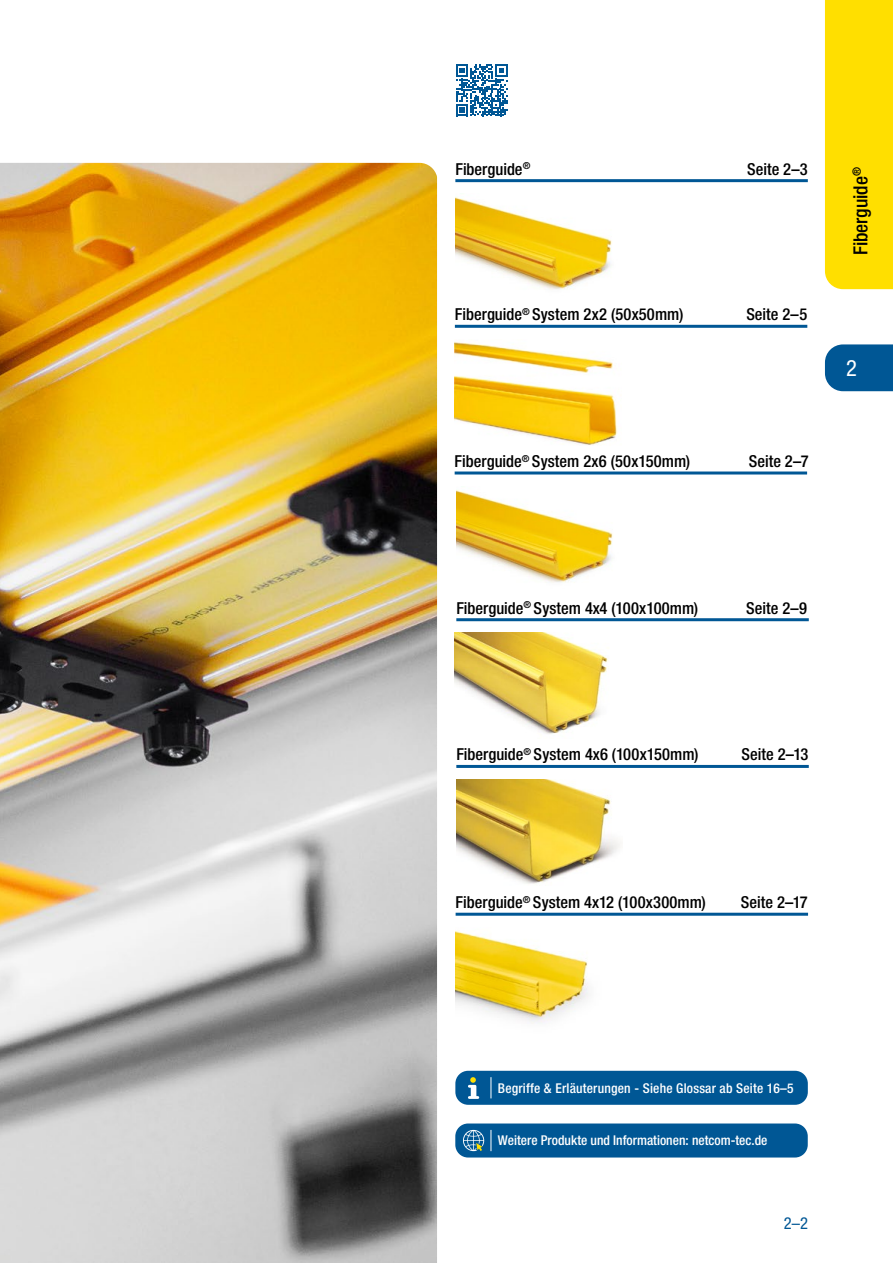
<style>
.page{position:relative;width:893px;height:1263px;background:#fff}
.page>*{position:absolute;margin:0;border:0;box-sizing:border-box;transform-origin:0 0}
.t1{font:condensed 22.5px "Helvetica Neue LT Std";color:#fff}
.t2{font:500 condensed 19.5px "Helvetica Neue LT Std";letter-spacing:-.005em;color:#000}
.t3{font:500 condensed 16.5px "Helvetica Neue LT Std";color:#000}
.t4{font:condensed 16.5px "Helvetica Neue LT Std";color:#005795}
.t5{font:500 condensed 13.5px "Helvetica Neue LT Std";letter-spacing:.01em;color:#fff}
</style>
<div class="page">
<div style="left:825px;top:0;width:68px;height:289px;background:#ffdf00"></div>
<div style="left:825px;top:344px;width:68px;height:47px;background:#005795"></div>
<hr style="left:455px;top:179px;width:353px;height:3px;background:#005795">
<img style="left:455px;top:197px;width:157px;height:93px">
<hr style="left:455px;top:325px;width:352px;height:3px;background:#005795">
<img style="left:455px;top:342px;width:163px;height:103px">
<img style="left:456px;top:490px;width:157px;height:93px">
<hr style="left:455px;top:471px;width:352px;height:3px;background:#005795">
<img style="left:455px;top:633px;width:153px;height:101px">
<hr style="left:456px;top:618px;width:353px;height:3px;background:#005795">
<img style="left:456px;top:779px;width:164px;height:105px">
<hr style="left:456px;top:765px;width:353px;height:3px;background:#005795">
<img style="left:455px;top:931px;width:133px;height:93px">
<hr style="left:456px;top:913px;width:352px;height:3px;background:#005795">
<svg style="left:456px;top:64px;width:52px;height:52px"></svg>
<div style="left:455px;top:1123px;width:353px;height:34px;background:#005795;border-radius:13px"></div>
<svg style="left:491px;top:1130px;width:1px;height:21px"></svg>
<svg style="left:463px;top:1130px;width:21px;height:21px"></svg>
<div style="left:455px;top:1071px;width:353px;height:34px;background:#005795;border-radius:13px"></div>
<svg style="left:468px;top:1077px;width:11px;height:22px"></svg>
<svg style="left:491px;top:1077px;width:1px;height:21px"></svg>
<img style="left:0;top:163px;width:437px;height:1100px">
<p class="t3" style="left:455px;top:159px;width:77px">Fiberguide<sup>®</sup></p>
<p class="t3" style="left:747px;top:159px;width:62px">Seite 2–3</p>
<p class="t3" style="left:455px;top:305px;width:230px">Fiberguide<sup>®</sup> System 2x2 (50x50mm)</p>
<p class="t3" style="left:746px;top:305px;width:62px">Seite 2–5</p>
<p class="t3" style="left:455px;top:451px;width:237px">Fiberguide<sup>®</sup> System 2x6 (50x150mm)</p>
<p class="t3" style="left:749px;top:451px;width:62px">Seite 2–7</p>
<p class="t2" style="left:849px;top:255px;width:89px;rotate:-90deg">Fiberguide<sup>®</sup></p>
<h1 class="t1" style="left:846px;top:355px;width:12px">2</h1>
<p class="t3" style="left:456px;top:598px;width:243px">Fiberguide<sup>®</sup> System 4x4 (100x100mm)</p>
<p class="t3" style="left:746px;top:598px;width:62px">Seite 2–9</p>
<p class="t3" style="left:456px;top:745px;width:244px">Fiberguide<sup>®</sup> System 4x6 (100x150mm)</p>
<p class="t3" style="left:741px;top:745px;width:69px">Seite 2–13</p>
<p class="t3" style="left:456px;top:892px;width:252px">Fiberguide<sup>®</sup> System 4x12 (100x300mm)</p>
<p class="t3" style="left:741px;top:892px;width:69px">Seite 2–17</p>
<p class="t5" style="left:498px;top:1080px;width:297px">Begriffe &amp; Erläuterungen - Siehe Glossar ab Seite 16–5</p>
<p class="t5" style="left:498px;top:1132px;width:271px">Weitere Produkte und Informationen: netcom-tec.de</p>
<p class="t4" style="left:784px;top:1213px;width:26px">2–2</p>
</div>
